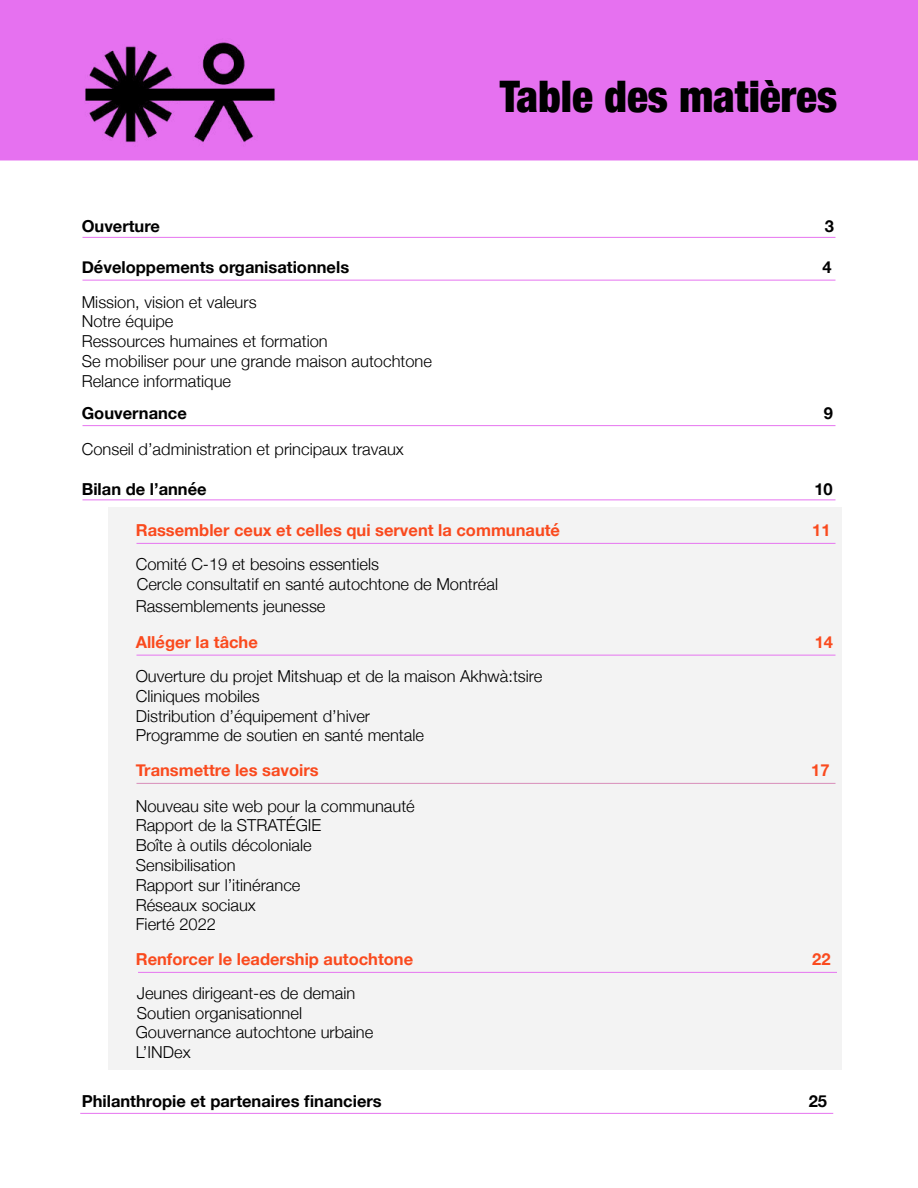
<style>
.page{position:relative;width:918px;height:1188px;background:#fff}
.page>*{position:absolute;margin:0;border:0;box-sizing:border-box;transform-origin:0 0}
.t1{font:900 condensed 43.5px "Helvetica Neue";color:#000}
.t2{font:300 16.5px/19.8px "Helvetica Neue";color:#000}
.t3{font:700 16.5px "Helvetica Neue";color:#fa4a1e}
.t4{font:700 16.5px "Helvetica Neue";color:#000}
</style>
<div class="page">
<div style="left:109px;top:507px;width:733px;height:562px;background:#f3f3f3"></div>
<div style="left:1px;top:1px;width:916px;height:159px;background:#e671f0"></div>
<div style="left:0;top:0;width:918px;height:160px;border:2px solid #e671f0"></div>
<img style="left:78px;top:46px;width:104px;height:115px">
<hr style="left:82px;top:237px;width:754px;height:1px;background:#e674f0">
<hr style="left:82px;top:280px;width:754px;height:1px;background:#e674f0">
<hr style="left:82px;top:425px;width:754px;height:1px;background:#e674f0">
<hr style="left:82px;top:500px;width:754px;height:1px;background:#e674f0">
<hr style="left:136px;top:543px;width:700px;height:1px;background:#e674f0">
<hr style="left:136px;top:655px;width:700px;height:1px;background:#e674f0">
<hr style="left:136px;top:783px;width:700px;height:1px;background:#d88dba">
<hr style="left:138px;top:972px;width:699px;height:1px;background:#e674f0">
<hr style="left:80px;top:1113px;width:753px;height:1px;background:#e674f0">
<img style="left:132px;top:42px;width:143px;height:109px">
<div style="left:86px;top:89px;width:188px;height:11px;background:#000"></div>
<div style="left:86px;top:89px;width:188px;height:12px;border:2px solid #000"></div>
<h1 class="t1" style="left:500px;top:61px;width:339px">Table des matières</h1>
<p class="t4" style="left:82px;top:213px;width:80px">Ouverture</p>
<p class="t4" style="left:825px;top:213px;width:11px">3</p>
<p class="t4" style="left:82px;top:255px;width:269px">Développements organisationnels</p>
<p class="t4" style="left:823px;top:255px;width:11px">4</p>
<p class="t2" style="left:82px;top:291px;width:352px">Mission, vision et valeurs<br>Notre équipe<br>Ressources humaines et formation<br>Se mobiliser pour une grande maison autochtone<br>Relance informatique</p>
<p class="t4" style="left:82px;top:400px;width:107px">Gouvernance</p>
<p class="t4" style="left:824px;top:400px;width:11px">9</p>
<p class="t2" style="left:82px;top:438px;width:324px">Conseil d’administration et principaux travaux</p>
<p class="t4" style="left:82px;top:476px;width:126px">Bilan de l’année</p>
<p class="t4" style="left:814px;top:476px;width:20px">10</p>
<p class="t3" style="left:136px;top:517px;width:426px">Rassembler ceux et celles qui servent la communauté</p>
<p class="t3" style="left:812px;top:517px;width:20px">11</p>
<p class="t2" style="left:136px;top:554px;width:364px">Comité C-19 et besoins essentiels<br>Cercle consultatif en santé autochtone de Montréal</p>
<p class="t2" style="left:136px;top:595px;width:191px">Rassemblements jeunesse</p>
<p class="t3" style="left:136px;top:629px;width:124px">Alléger la tâche</p>
<p class="t3" style="left:815px;top:629px;width:20px">14</p>
<p class="t2" style="left:136px;top:665px;width:408px">Ouverture du projet Mitshuap et de la maison Akhwà:tsire Cliniques mobiles<br>Distribution d’équipement d’hiver<br>Programme de soutien en santé mentale</p>
<p class="t3" style="left:136px;top:757px;width:185px">Transmettre les savoirs</p>
<p class="t3" style="left:811px;top:757px;width:20px">17</p>
<p class="t2" style="left:136px;top:795px;width:281px">Nouveau site web pour la communauté<br>Rapport de la STRATÉGIE<br>Boîte à outils décoloniale<br>Sensibilisation<br>Rapport sur l’itinérance<br>Réseaux sociaux<br>Fierté 2022</p>
<p class="t3" style="left:136px;top:946px;width:279px">Renforcer le leadership autochtone</p>
<p class="t3" style="left:812px;top:946px;width:20px">22</p>
<p class="t2" style="left:136px;top:982px;width:239px">Jeunes dirigeant-es de demain<br>Soutien organisationnel<br>Gouvernance autochtone urbaine<br>L’INDex</p>
<p class="t4" style="left:82px;top:1088px;width:302px">Philanthropie et partenaires financiers</p>
<p class="t4" style="left:809px;top:1088px;width:20px">25</p>
</div>
